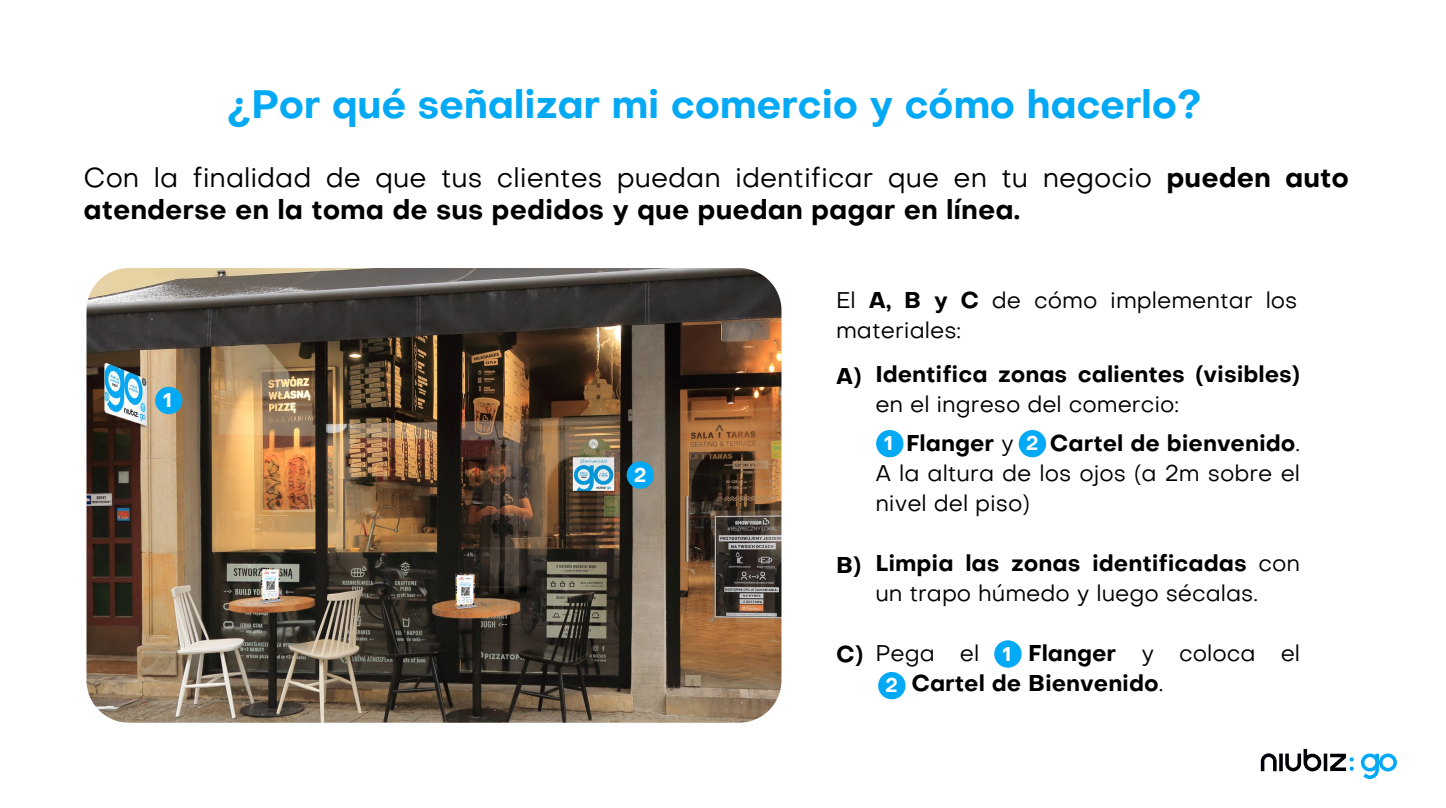
<style>
.page{position:relative;width:1446px;height:808px;background:#fff}
.page>*{position:absolute;margin:0;border:0;box-sizing:border-box;transform-origin:0 0}
.t1{font:700 39px "Objective";letter-spacing:-.01em;color:#03a9f4}
.t2{font:700 27px/32.4px "Objective";color:#000}
.t3{font:22.5px/30px "Objective";color:#000}
.t4{font:700 22.5px/30px "Objective";color:#000}
.t5{font:700 19.5px "Objective";color:#fff}
.s1{font-weight:400}
.s2{font-weight:700}
.s3{color:#fff}
.s4{font-weight:400;color:#fff}
</style>
<div class="page">
<svg style="left:1261px;top:749px;width:93px;height:22px"></svg>
<svg style="left:1361px;top:753px;width:36px;height:26px"></svg>
<img style="left:86px;top:268px;width:695px;height:455px">
<div style="left:155px;top:387px;width:27px;height:27px;background:#03a9f4;border-radius:50%"></div>
<div style="left:627px;top:461px;width:27px;height:28px;background:#03a9f4;border-radius:50%"></div>
<div style="left:876px;top:430px;width:27px;height:27px;background:#03a9f4;border-radius:50%"></div>
<div style="left:1018px;top:430px;width:28px;height:27px;background:#03a9f4;border-radius:50%"></div>
<div style="left:878px;top:672px;width:27px;height:27px;background:#03a9f4;border-radius:50%"></div>
<div style="left:994px;top:640px;width:27px;height:28px;background:#03a9f4;border-radius:50%"></div>
<h1 class="t1" style="left:227px;top:77px;width:976px">¿Por qué señalizar mi comercio y cómo hacerlo?</h1>
<p class="t2" style="left:84px;top:161px;width:1267px"><span class="s1">Con la finalidad de que tus clientes puedan identificar que en tu negocio</span> pueden auto atenderse en la toma de sus pedidos y que puedan pagar en línea.</p>
<p class="t5" style="left:163px;top:386px;width:11px">1</p>
<p class="t5" style="left:634px;top:461px;width:14px">2</p>
<p class="t3" style="left:836px;top:285px;width:463px">El <span class="s2">A, B y C</span> de cómo implementar los materiales:</p>
<p class="t4" style="left:875px;top:359px;width:426px">Identifica zonas calientes (visibles)</p>
<p class="t3" style="left:875px;top:385px;width:426px;line-height:39px">en el ingreso del comercio:<br><span class="s3">(1)</span> <span class="s2">Flanger</span> y <span class="s3">(2)</span><span class="s2">Cartel de bienvenido</span>.</p>
<p class="t3" style="left:875px;top:458px;width:426px">A la altura de los ojos (a 2m sobre el nivel del piso)</p>
<p class="t3" style="left:875px;top:548px;width:426px"><span class="s2">Limpia las zonas identificadas</span> con un trapo húmedo y luego sécalas.</p>
<p class="t4" style="left:882px;top:638px;width:419px;text-indent:-7px"><span class="s1">Pega el</span> <span class="s4">(1)</span>Flanger <span class="s1">y coloca el </span><span class="s4">(2)</span>Cartel de Bienvenido<span class="s1">.</span></p>
<p class="t4" style="left:836px;top:361px;width:27px">A)</p>
<p class="t5" style="left:884px;top:429px;width:11px">1</p>
<p class="t5" style="left:1026px;top:429px;width:14px">2</p>
<p class="t4" style="left:836px;top:550px;width:27px">B)</p>
<p class="t4" style="left:836px;top:639px;width:29px">C)</p>
<p class="t5" style="left:1002px;top:640px;width:11px">1</p>
<p class="t5" style="left:885px;top:671px;width:14px">2</p>
</div>
